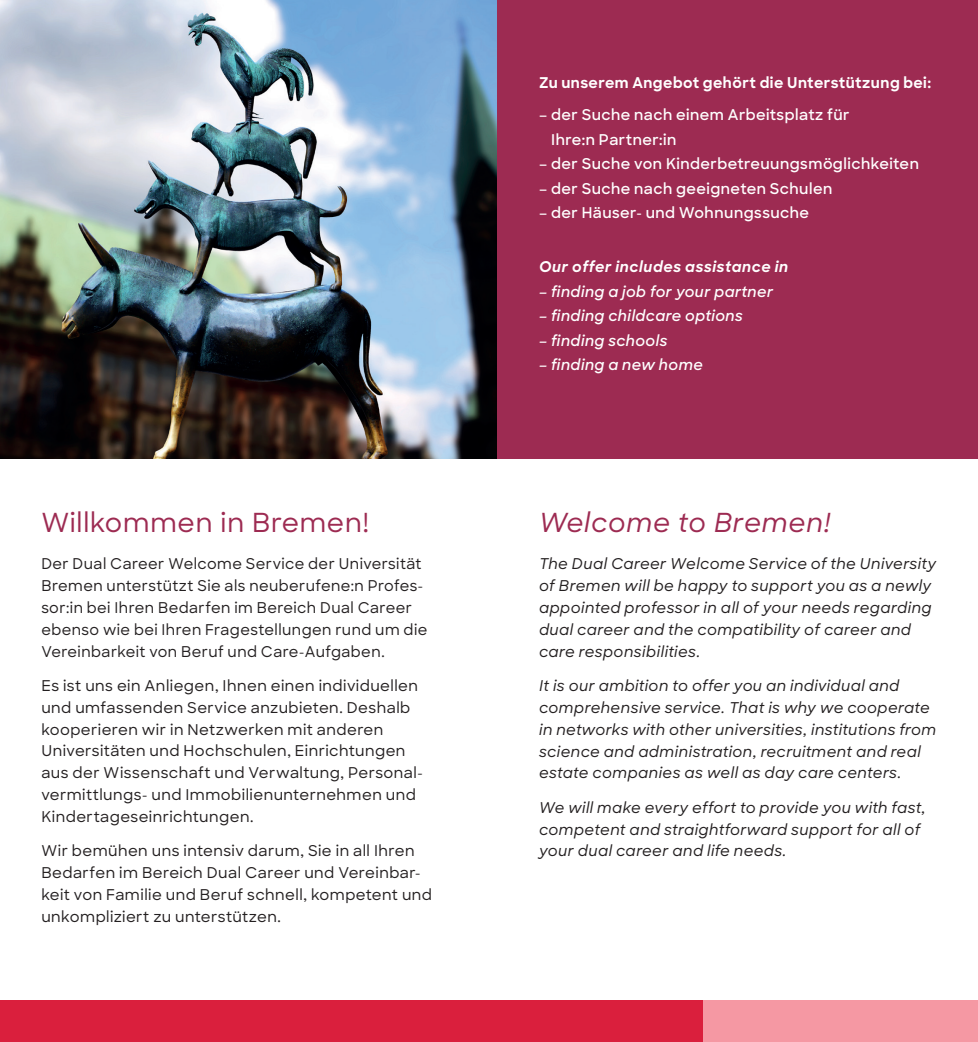
<style>
.page{position:relative;width:978px;height:1042px;background:#fff}
.page>*{position:absolute;margin:0;border:0;box-sizing:border-box;transform-origin:0 0}
.t1{font:500 26.25px "Sharp Sans";letter-spacing:.03em;color:#9d2b52}
.t2{font:italic 500 26.25px "Sharp Sans";letter-spacing:.025em;color:#9d2b52}
.t3{font:500 14.88px/21.9px "Sharp Sans";letter-spacing:.03em;color:#231f20}
.t4{font:italic 500 14.88px/21.9px "Sharp Sans";letter-spacing:.025em;color:#231f20}
.t5{font:600 14.88px/24.5px "Sharp Sans";letter-spacing:.03em;color:#fff}
.t6{font:italic 600 14.88px "Sharp Sans";letter-spacing:.03em;color:#fff}
.t7{font:700 14.88px "Sharp Sans";letter-spacing:.03em;color:#fff}
.t8{font:italic 700 14.88px "Sharp Sans";letter-spacing:.045em;color:#fff}
</style>
<div class="page">
<div style="left:496px;top:0;width:481px;height:458px;background:#9d2b52"></div>
<img style="left:0;top:0;width:496px;height:458px">
<div style="left:0;top:1000px;width:977px;height:42px;background:#da1f3d"></div>
<div style="left:702px;top:1000px;width:275px;height:42px;background:#f598a3"></div>
<h1 class="t1" style="left:41px;top:503px;width:329px">Willkommen in Bremen!</h1>
<p class="t3" style="left:41px;top:552px;width:387px">Der Dual Career Welcome Service der Universität Bremen unterstützt Sie als neuberufene:n Profes&shy;sor:in bei Ihren Bedarfen im Bereich Dual Career ebenso wie bei Ihren Fragestellungen rund um die Vereinbarkeit von Beruf und Care-Aufgaben.</p>
<p class="t3" style="left:41px;top:674px;width:383px">Es ist uns ein Anliegen, Ihnen einen individuellen und umfassenden Service anzubieten. Deshalb kooperieren wir in Netzwerken mit anderen Universitäten und Hochschulen, Einrichtungen aus der Wissenschaft und Verwaltung, Personal&shy;vermittlungs- und Immobilienunternehmen und Kindertageseinrichtungen.</p>
<p class="t3" style="left:41px;top:839px;width:392px">Wir bemühen uns intensiv darum, Sie in all Ihren Bedarfen im Bereich Dual Career und Vereinbar&shy;keit von Familie und Beruf schnell, kompetent und unkompliziert zu unterstützen.</p>
<p class="t7" style="left:539px;top:72px;width:393px">Zu unserem Angebot gehört die Unterstützung bei:</p>
<p class="t5" style="left:551px;top:102px;width:300px;text-indent:-12px">– der Suche nach einem Arbeitsplatz für<br>Ihre:n Partner:in</p>
<p class="t5" style="left:539px;top:151px;width:381px">– der Suche von Kinderbetreuungsmöglichkeiten</p>
<p class="t5" style="left:539px;top:175px;width:295px">– der Suche nach geeigneten Schulen</p>
<p class="t5" style="left:539px;top:200px;width:271px">– der Häuser- und Wohnungssuche</p>
<p class="t8" style="left:539px;top:256px;width:251px">Our offer includes assistance in</p>
<p class="t6" style="left:539px;top:280px;width:236px">– finding a job for your partner</p>
<p class="t6" style="left:539px;top:305px;width:205px">– finding childcare options</p>
<p class="t6" style="left:539px;top:329px;width:130px">– finding schools</p>
<p class="t6" style="left:539px;top:354px;width:165px">– finding a new home</p>
<h1 class="t2" style="left:539px;top:503px;width:293px">Welcome to Bremen!</h1>
<p class="t4" style="left:539px;top:552px;width:398px">The Dual Career Welcome Service of the University of Bremen will be happy to support you as a newly appointed professor in all of your needs regarding dual career and the compatibility of career and care responsibilities.</p>
<p class="t4" style="left:539px;top:674px;width:398px">It is our ambition to offer you an individual and comprehensive service. That is why we cooperate in networks with other universities, institutions from science and administration, recruitment and real estate companies as well as day care centers.</p>
<p class="t4" style="left:539px;top:795px;width:388px">We will make every effort to provide you with fast, competent and straightforward support for all of your dual career and life needs.</p>
</div>
